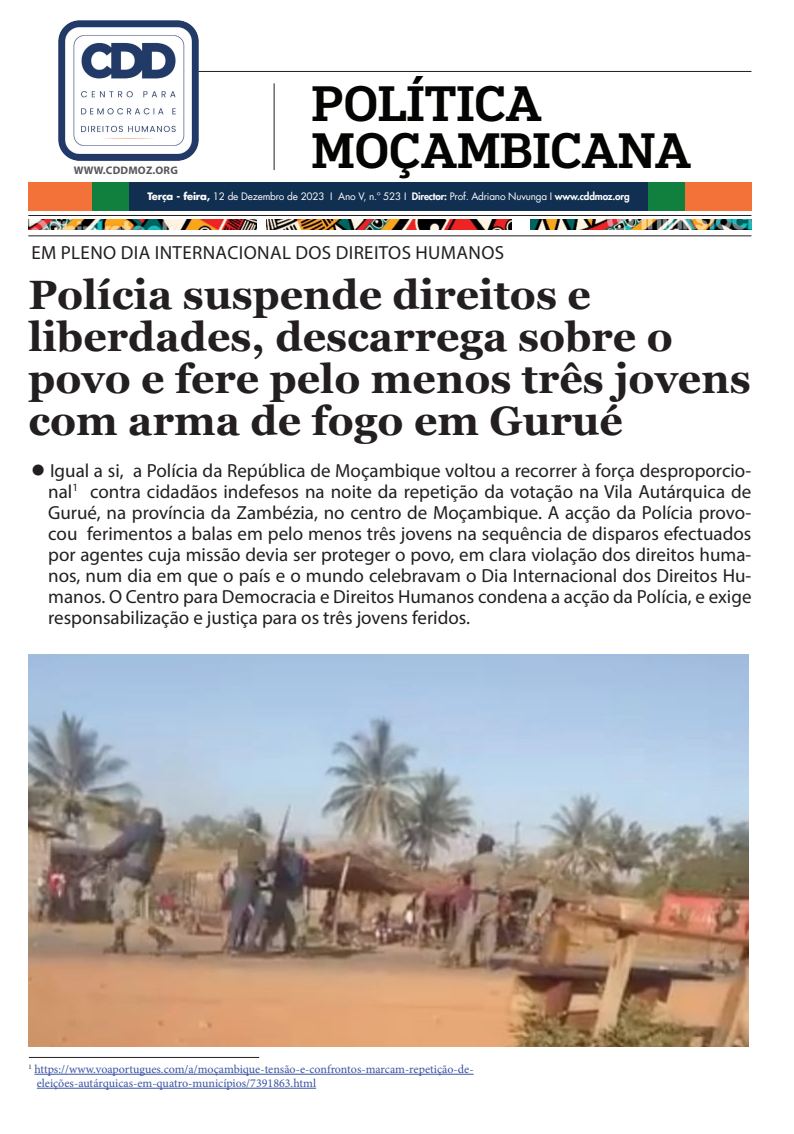
<style>
.page{position:relative;width:794px;height:1134px;background:#fff}
.page>*{position:absolute;margin:0;border:0;box-sizing:border-box;transform-origin:0 0}
.t1{font:500 47px/47px "Popular";color:#040503}
.t2{font:700 41px/42px "Georgia";color:#231f20}
.t3{font:19px/21px "Myriad Pro";color:#231f20;text-align:justify}
.t4{font:19px "Myriad Pro";letter-spacing:.02em;color:#231f20}
.t5{font:12px/14px "Minion Pro";color:#3853a3}
.t6{font:700 11px "Myriad Pro";letter-spacing:.02em;color:#57585a}
.t7{font:10px "Futura LT";letter-spacing:-.02em;color:#fff}
.s1{font-weight:700}
.s2{font-weight:800}
</style>
<div class="page">
<hr style="left:82px;top:71px;width:669px;height:1px;background:#231f20">
<img style="left:58px;top:20px;width:141px;height:141px">
<hr style="left:28px;top:215px;width:723px;height:1px;background:#231f20">
<hr style="left:274px;top:83px;width:1px;height:87px;background:#231f20">
<hr style="left:28px;top:236px;width:723px;height:1px;background:#231f20">
<img style="left:28px;top:220px;width:228px;height:10px">
<img style="left:266px;top:220px;width:245px;height:10px">
<img style="left:531px;top:220px;width:220px;height:10px">
<div style="left:30px;top:182px;width:721px;height:29px;background:#112f51"></div>
<div style="left:648px;top:182px;width:103px;height:29px;background:#f37239"></div>
<div style="left:648px;top:182px;width:37px;height:29px;background:#11803f"></div>
<div style="left:29px;top:182px;width:100px;height:29px;background:#f37239"></div>
<div style="left:92px;top:182px;width:37px;height:29px;background:#11803f"></div>
<hr style="left:34px;top:1074px;width:439px;height:1px;background:#3853a3">
<hr style="left:37px;top:1088px;width:279px;height:1px;background:#3853a3">
<hr style="left:29px;top:1057px;width:230px;height:1px;background:#231f20">
<img style="left:28px;top:655px;width:720px;height:391px">
<h1 class="t1" style="left:312px;top:79px;width:381px">POLÍTICA<br>MOÇAMBICANA</h1>
<p class="t6" style="left:74px;top:163px;width:106px">WWW.CDDMOZ.ORG</p>
<p class="t7" style="left:147px;top:190px;width:484px"><span class="s1">Terça - feira,</span> 12 de Dezembro de 2023 I Ano V, n.º 523 I <span class="s2">Director:</span> Prof. Adriano Nuvunga I <span class="s2">www.cddmoz.org</span></p>
<p class="t4" style="left:31px;top:241px;width:474px">EM PLENO DIA INTERNACIONAL DOS DIREITOS HUMANOS</p>
<h2 class="t2" style="left:28px;top:271px;width:724px">Polícia suspende direitos e liberdades, descarrega sobre o povo e fere pelo menos três jovens com arma de fogo em Gurué</h2>
<p class="t3" style="left:48px;top:460px;width:705px;text-indent:-17px">● Igual a si, a Polícia da República de Moçambique voltou a recorrer à força desproporcio&shy;nal<sup>1</sup> contra cidadãos indefesos na noite da repetição da votação na Vila Autárquica de Gurué, na província da Zambézia, no centro de Moçambique. A acção da Polícia provo&shy;cou ferimentos a balas em pelo menos três jovens na sequência de disparos efectuados por agentes cuja missão devia ser proteger o povo, em clara violação dos direitos huma&shy;nos, num dia em que o país e o mundo celebravam o Dia Internacional dos Direitos Hu&shy;manos. O Centro para Democracia e Direitos Humanos condena a acção da Polícia, e exige responsabilização e justiça para os três jovens feridos.</p>
<p class="t5" style="left:37px;top:1062px;width:438px;text-indent:-9px"><sup>1</sup> https://www.voaportugues.com/a/moçambique-tensão-e-confrontos-marcam-repetição-de&shy;eleições-autárquicas-em-quatro-municípios/7391863.html</p>
</div>
